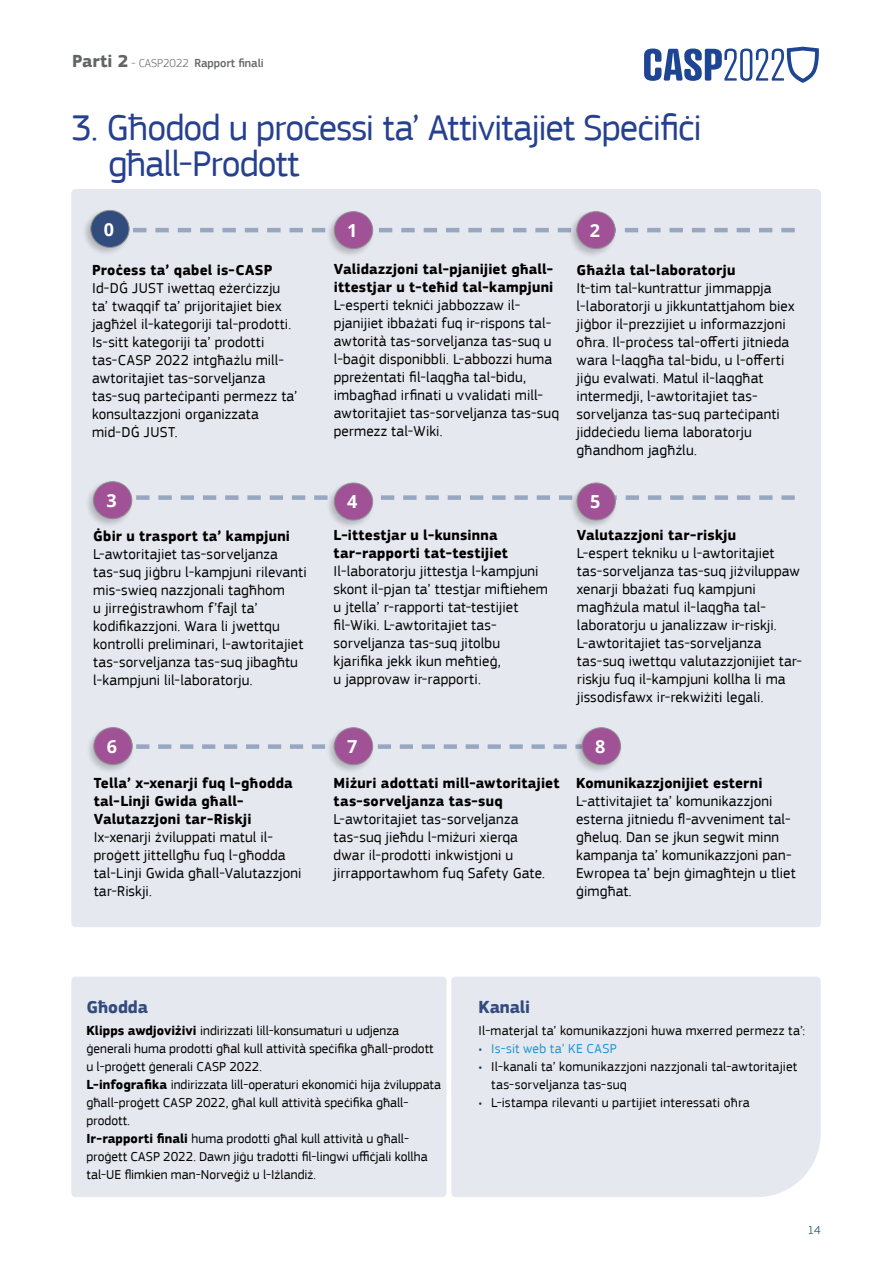
<style>
.page{position:relative;width:893px;height:1263px;background:#fff}
.page>*{position:absolute;margin:0;border:0;box-sizing:border-box;transform-origin:0 0}
.t1{font:37.5px/36px "EC Square Sans Pro";letter-spacing:-.025em;color:#25408f}
.t2{font:700 18px "EC Square Sans Pro";letter-spacing:-.01em;color:#314c7d}
.t3{font:700 18px "Open Sans";color:#fff}
.t4{font:15px/18px "EC Square Sans Pro";letter-spacing:.01em;color:#000}
.t5{font:700 15px/18px "EC Square Sans Pro";letter-spacing:.015em;color:#000}
.t6{font:13.5px/18px "EC Square Sans Pro";letter-spacing:.005em;color:#000}
.t7{font:13.5px "EC Square Sans Pro";letter-spacing:.015em;color:#2194d2}
.t8{font:500 12px "EC Square Sans Pro";color:#636466}
.t9{font:300 12px "EC Square Sans Pro";color:#02405d}
.s1{font-weight:700;font-size:18px}
.s2{font-weight:300}
.s3{font-weight:700}
.s4{color:#314c7d}
.s5{color:#02405d}
</style>
<div class="page">
<div style="left:71px;top:189px;width:750px;height:738px;background:#e6e8ef;border-radius:4px"></div>
<div style="left:71px;top:977px;width:376px;height:220px;background:#e6e8ef;border-radius:4px"></div>
<div style="left:451px;top:977px;width:370px;height:220px;background:#e6e8ef"></div>
<svg style="left:136px;top:495px;width:659px;height:5px"></svg>
<svg style="left:136px;top:744px;width:431px;height:5px"></svg>
<svg style="left:133px;top:228px;width:662px;height:4px"></svg>
<div style="left:82px;top:208px;width:49px;height:48px;background:#000;opacity:.22"></div>
<div style="left:91px;top:210px;width:38px;height:37px;background:#314c7d;border-radius:50%"></div>
<div style="left:91px;top:210px;width:38px;height:38px;border:1px solid #8d9193;border-radius:50%"></div>
<div style="left:85px;top:480px;width:49px;height:48px;background:#000;opacity:.22"></div>
<div style="left:93px;top:482px;width:39px;height:37px;background:#a15297;border-radius:50%"></div>
<div style="left:93px;top:482px;width:39px;height:37px;border:1px solid #8d9193;border-radius:50%"></div>
<div style="left:325px;top:210px;width:50px;height:48px;background:#000;opacity:.22"></div>
<div style="left:334px;top:212px;width:39px;height:37px;background:#a15297;border-radius:50%"></div>
<div style="left:334px;top:211px;width:39px;height:38px;border:1px solid #8d9193;border-radius:50%"></div>
<div style="left:325px;top:481px;width:50px;height:48px;background:#000;opacity:.22"></div>
<div style="left:334px;top:483px;width:39px;height:37px;background:#a15297;border-radius:50%"></div>
<div style="left:334px;top:483px;width:39px;height:37px;border:1px solid #8d9193;border-radius:50%"></div>
<div style="left:568px;top:210px;width:49px;height:48px;background:#000;opacity:.22"></div>
<div style="left:577px;top:212px;width:38px;height:37px;background:#a15297;border-radius:50%"></div>
<div style="left:577px;top:211px;width:38px;height:38px;border:1px solid #8d9193;border-radius:50%"></div>
<div style="left:568px;top:481px;width:50px;height:48px;background:#000;opacity:.22"></div>
<div style="left:577px;top:483px;width:38px;height:37px;background:#a15297;border-radius:50%"></div>
<div style="left:577px;top:483px;width:38px;height:37px;border:1px solid #8d9193;border-radius:50%"></div>
<div style="left:85px;top:726px;width:50px;height:48px;background:#000;opacity:.22"></div>
<div style="left:94px;top:728px;width:38px;height:36px;background:#a15297;border-radius:50%"></div>
<div style="left:94px;top:727px;width:38px;height:38px;border:1px solid #8d9193;border-radius:50%"></div>
<div style="left:325px;top:726px;width:50px;height:48px;background:#000;opacity:.22"></div>
<div style="left:334px;top:728px;width:39px;height:37px;background:#a15297;border-radius:50%"></div>
<div style="left:334px;top:728px;width:39px;height:37px;border:1px solid #8d9193;border-radius:50%"></div>
<div style="left:573px;top:726px;width:50px;height:48px;background:#000;opacity:.22"></div>
<div style="left:582px;top:728px;width:39px;height:37px;background:#a15297;border-radius:50%"></div>
<div style="left:582px;top:728px;width:39px;height:37px;border:1px solid #8d9193;border-radius:50%"></div>
<svg style="left:644px;top:47px;width:175px;height:36px"></svg>
<p class="t8" style="left:72px;top:56px;width:193px"><span class="s1">Parti 2</span> <span class="s2">- CASP2022</span> Rapport finali</p>
<h1 class="t1" style="left:108px;top:109px;width:595px;text-indent:-37px">3. Għodod u proċessi ta’ Attivitajiet Speċifiċi għall-Prodott</h1>
<p class="t3" style="left:104px;top:217px;width:12px">0</p>
<p class="t5" style="left:92px;top:261px;width:182px">Proċess ta’ qabel is-CASP</p>
<p class="t4" style="left:92px;top:279px;width:207px">Id-DĠ JUST iwettaq eżerċizzju ta’ twaqqif ta’ prijoritajiet biex jagħżel il-kategoriji tal-prodotti.<br>Is-sitt kategoriji ta’ prodotti tas-CASP 2022 intgħażlu mill&shy;awtoritajiet tas-sorveljanza tas-suq parteċipanti permezz ta’ konsultazzjoni organizzata mid-DĠ JUST.</p>
<p class="t3" style="left:106px;top:488px;width:12px">3</p>
<p class="t5" style="left:93px;top:527px;width:198px">Ġbir u trasport ta’ kampjuni</p>
<p class="t4" style="left:93px;top:545px;width:215px">L-awtoritajiet tas-sorveljanza tas-suq jiġbru l-kampjuni rilevanti mis-swieq nazzjonali tagħhom<br>u jirreġistrawhom f’fajl ta’ kodifikazzjoni. Wara li jwettqu kontrolli preliminari, l-awtoritajiet tas-sorveljanza tas-suq jibagħtu l-kampjuni lil-laboratorju.</p>
<p class="t3" style="left:107px;top:734px;width:12px">6</p>
<p class="t5" style="left:94px;top:774px;width:201px">Tella’ x-xenarji fuq l-għodda tal-Linji Gwida għall-<br>Valutazzjoni tar-Riskji</p>
<p class="t4" style="left:94px;top:828px;width:209px">Ix-xenarji żviluppati matul il&shy;proġett jittellgħu fuq l-għodda tal-Linji Gwida għall-Valutazzjoni tar-Riskji.</p>
<p class="t3" style="left:347px;top:218px;width:12px">1</p>
<p class="t5" style="left:334px;top:261px;width:221px">Validazzjoni tal-pjanijiet għall&shy;ittestjar u t-teħid tal-kampjuni</p>
<p class="t4" style="left:334px;top:296px;width:227px">L-esperti tekniċi jabbozzaw il&shy;pjanijiet ibbażati fuq ir-rispons tal&shy;awtorità tas-sorveljanza tas-suq u l-baġit disponibbli. L-abbozzi huma ppreżentati fil-laqgħa tal-bidu, imbagħad irfinati u vvalidati mill&shy;awtoritajiet tas-sorveljanza tas-suq permezz tal-Wiki.</p>
<p class="t3" style="left:347px;top:489px;width:12px">4</p>
<p class="t5" style="left:334px;top:527px;width:176px">L-ittestjar u l-kunsinna tar-rapporti tat-testijiet</p>
<p class="t4" style="left:334px;top:562px;width:216px">Il-laboratorju jittestja l-kampjuni skont il-pjan ta’ ttestjar miftiehem u jtella’ r-rapporti tat-testijiet fil-Wiki. L-awtoritajiet tas&shy;sorveljanza tas-suq jitolbu kjarifika jekk ikun meħtieġ,<br>u japprovaw ir-rapporti.</p>
<p class="t3" style="left:590px;top:218px;width:12px">2</p>
<p class="t5" style="left:577px;top:261px;width:160px">Għażla tal-laboratorju</p>
<p class="t4" style="left:577px;top:279px;width:219px">It-tim tal-kuntrattur jimmappja l-laboratorji u jikkuntattjahom biex jiġbor il-prezzijiet u informazzjoni oħra. Il-proċess tal-offerti jitnieda wara l-laqgħa tal-bidu, u l-offerti jiġu evalwati. Matul il-laqgħat intermedji, l-awtoritajiet tas&shy;sorveljanza tas-suq parteċipanti jiddeċiedu liema laboratorju għandhom jagħżlu.</p>
<p class="t3" style="left:590px;top:489px;width:12px">5</p>
<p class="t5" style="left:577px;top:526px;width:161px">Valutazzjoni tar-riskju</p>
<p class="t4" style="left:577px;top:544px;width:227px">L-espert tekniku u l-awtoritajiet tas-sorveljanza tas-suq jiżviluppaw xenarji bbażati fuq kampjuni magħżula matul il-laqgħa tal&shy;laboratorju u janalizzaw ir-riskji.<br>L-awtoritajiet tas-sorveljanza tas-suq iwettqu valutazzjonijiet tar&shy;riskju fuq il-kampjuni kollha li ma jissodisfawx ir-rekwiżiti legali.</p>
<p class="t3" style="left:347px;top:734px;width:12px">7</p>
<p class="t3" style="left:595px;top:734px;width:12px">8</p>
<p class="t5" style="left:334px;top:774px;width:227px">Miżuri adottati mill-awtoritajiet tas-sorveljanza tas-suq</p>
<p class="t4" style="left:334px;top:810px;width:213px">L-awtoritajiet tas-sorveljanza tas-suq jieħdu l-miżuri xierqa dwar il-prodotti inkwistjoni u jirrapportawhom fuq Safety Gate.</p>
<p class="t5" style="left:576px;top:774px;width:188px">Komunikazzjonijiet esterni</p>
<p class="t4" style="left:576px;top:792px;width:221px">L-attivitajiet ta’ komunikazzjoni esterna jitniedu fl-avveniment tal&shy;għeluq. Dan se jkun segwit minn kampanja ta’ komunikazzjoni pan-<br>Ewropea ta’ bejn ġimagħtejn u tliet ġimgħat.</p>
<p class="t2" style="left:86px;top:996px;width:63px">Għodda</p>
<p class="t6" style="left:86px;top:1022px;width:356px"><span class="s3">Klipps awdjoviżivi</span> indirizzati lill-konsumaturi u udjenza ġenerali huma prodotti għal kull attività speċifika għall-prodott u l-proġett ġenerali CASP 2022.<br><span class="s3">L-infografika</span> indirizzata lill-operaturi ekonomiċi hija żviluppata għall-proġett CASP 2022, għal kull attività speċifika għall&shy;prodott.<br><span class="s3">Ir-rapporti finali</span> huma prodotti għal kull attività u għall&shy;proġett CASP 2022. Dawn jiġu tradotti fil-lingwi uffiċjali kollha tal-UE flimkien man-Norveġiż u l-Iżlandiż.</p>
<p class="t6" style="left:479px;top:1022px;width:328px">Il-materjal ta’ komunikazzjoni huwa mxerred permezz ta’:</p>
<p class="t2" style="left:479px;top:996px;width:53px">Kanali</p>
<p class="t7" style="left:479px;top:1041px;width:140px"><span class="s4">•</span> Is-sit web ta’ KE CASP</p>
<p class="t6" style="left:491px;top:1058px;width:307px;text-indent:-13px"><span class="s5">•</span> Il-kanali ta’ komunikazzjoni nazzjonali tal-awtoritajiet tas-sorveljanza tas-suq</p>
<p class="t6" style="left:479px;top:1094px;width:273px"><span class="s5">•</span> L-istampa rilevanti u partijiet interessati oħra</p>
<p class="t9" style="left:808px;top:1223px;width:14px">14</p>
</div>
